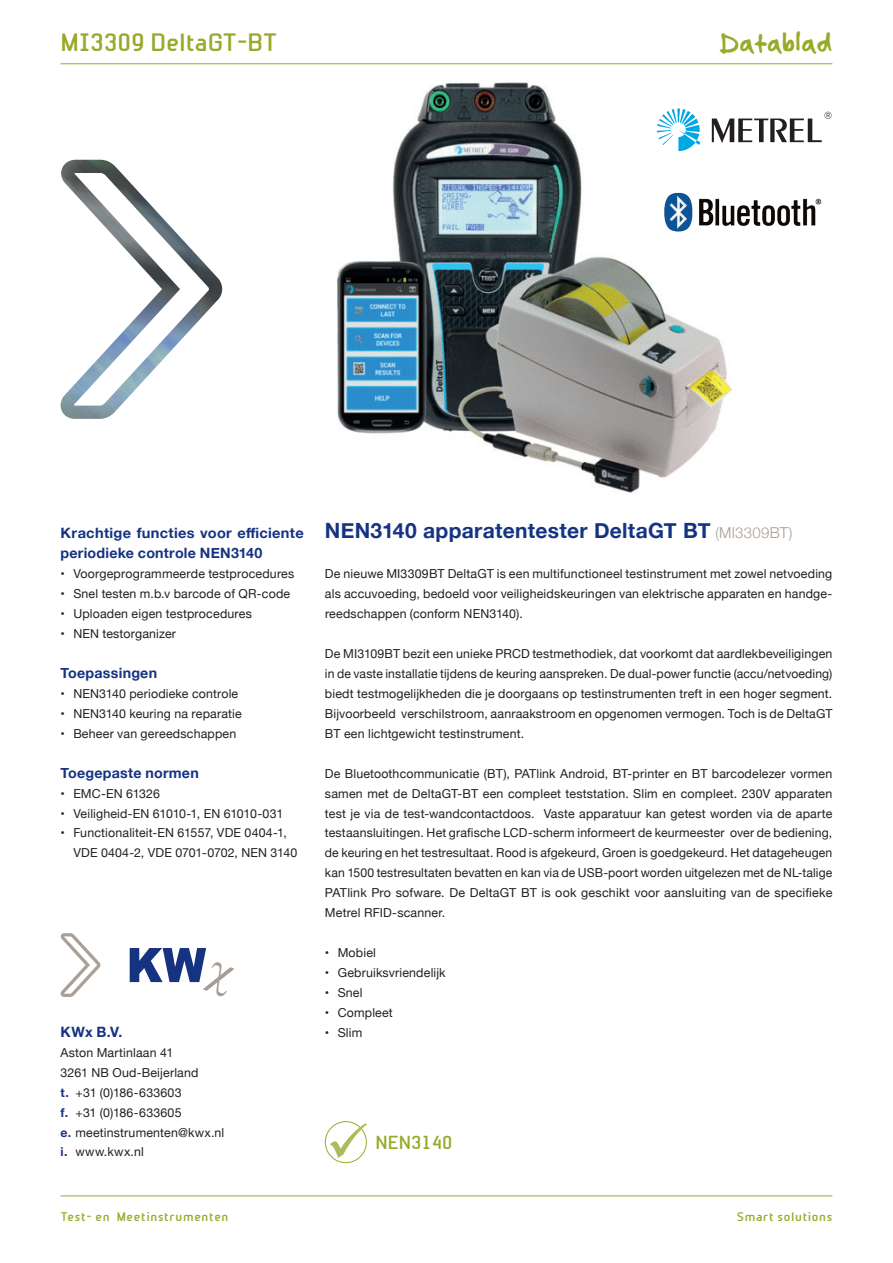
<style>
.page{position:relative;width:893px;height:1263px;background:#fff}
.page>*{position:absolute;margin:0;border:0;box-sizing:border-box;transform-origin:0 0}
.t1{font:27px "Seans Other Hand";letter-spacing:.01em;color:#99a92a}
.t2{font:700 24px "Beta Sans";color:#99a92a}
.t3{font:700 21px "Helvetica Neue";letter-spacing:.015em;color:#163382}
.t4{font:700 18px "Beta Sans";color:#99a92a}
.t5{font:700 14.25px/20px "Helvetica Neue";letter-spacing:.015em;color:#163382}
.t6{font:12.3px/20px "Helvetica Neue";letter-spacing:.015em;color:#231f20;text-align:justify}
.t7{font:700 12px "Beta Sans";letter-spacing:.06em;color:#99a92a}
.s1{font-weight:700;color:#163382}
.s2{font-weight:300;font-size:15px;color:#a79d94}
</style>
<div class="page">
<img style="left:337px;top:82px;width:495px;height:411px">
<hr style="left:61px;top:63px;width:771px;height:1px;background:#99a92a">
<img style="left:61px;top:160px;width:161px;height:259px">
<svg style="left:657px;top:109px;width:43px;height:42px"></svg>
<svg style="left:712px;top:112px;width:119px;height:31px"></svg>
<hr style="left:61px;top:1195px;width:771px;height:1px;background:#99a92a">
<svg style="left:325px;top:1122px;width:41px;height:41px"></svg>
<div style="left:325px;top:1121px;width:42px;height:42px;border:1px solid #99a92a;border-radius:50%"></div>
<svg style="left:330px;top:1123px;width:37px;height:35px"></svg>
<img style="left:660px;top:181px;width:168px;height:57px">
<svg style="left:130px;top:948px;width:104px;height:48px"></svg>
<svg style="left:61px;top:933px;width:39px;height:64px"></svg>
<h2 class="t2" style="left:61px;top:28px;width:218px">MI3309 DeltaGT-BT</h2>
<h1 class="t1" style="left:719px;top:23px;width:115px">Datablad</h1>
<p class="t5" style="left:61px;top:524px;width:245px">Krachtige functies voor efficiente periodieke controle NEN3140</p>
<p class="t6" style="left:61px;top:565px;width:235px">• Voorgeprogrammeerde testprocedures</p>
<p class="t6" style="left:61px;top:585px;width:231px">• Snel testen m.b.v barcode of QR-code</p>
<p class="t6" style="left:61px;top:605px;width:193px">• Uploaden eigen testprocedures</p>
<p class="t6" style="left:61px;top:624px;width:117px">• NEN testorganizer</p>
<p class="t5" style="left:61px;top:663px;width:98px">Toepassingen</p>
<p class="t6" style="left:61px;top:684px;width:179px">• NEN3140 periodieke controle</p>
<p class="t6" style="left:61px;top:704px;width:183px">• NEN3140 keuring na reparatie</p>
<p class="t6" style="left:61px;top:724px;width:177px">• Beheer van gereedschappen</p>
<p class="t5" style="left:61px;top:763px;width:140px">Toegepaste normen</p>
<p class="t6" style="left:61px;top:784px;width:101px">• EMC-EN 61326</p>
<p class="t6" style="left:61px;top:804px;width:224px">• Veiligheid-EN 61010-1, EN 61010-031</p>
<p class="t6" style="left:73px;top:824px;width:225px;text-indent:-13px">• Functionaliteit-EN 61557, VDE 0404-1,<br>VDE 0404-2, VDE 0701-0702, NEN 3140</p>
<p class="t5" style="left:61px;top:1022px;width:64px">KWx B.V.</p>
<p class="t6" style="left:61px;top:1043px;width:165px;text-align:left">Aston Martinlaan 41<br>3261 NB Oud-Beijerland<br><span class="s1">t.</span> +31 (0)186-633603<br><span class="s1">f.</span> +31 (0)186-633605<br><span class="s1">e.</span> meetinstrumenten@kwx.nl <span class="s1">i.</span> www.kwx.nl</p>
<h3 class="t3" style="left:325px;top:514px;width:469px">NEN3140 apparatentester DeltaGT BT <span class="s2">(MI3309BT)</span></h3>
<p class="t6" style="left:325px;top:565px;width:509px">De nieuwe MI3309BT DeltaGT is een multifunctioneel testinstrument met zowel netvoeding als accuvoeding, bedoeld voor veiligheidskeuringen van elektrische apparaten en handge&shy;reedschappen (conform NEN3140).</p>
<p class="t6" style="left:325px;top:644px;width:509px">De MI3109BT bezit een unieke PRCD testmethodiek, dat voorkomt dat aardlekbeveiligingen in de vaste installatie tijdens de keuring aanspreken. De dual-power functie (accu/netvoeding) biedt testmogelijkheden die je doorgaans op testinstrumenten treft in een hoger segment.<br>Bijvoorbeeld verschilstroom, aanraakstroom en opgenomen vermogen. Toch is de DeltaGT BT een lichtgewicht testinstrument.</p>
<p class="t6" style="left:325px;top:764px;width:509px">De Bluetoothcommunicatie (BT), PATlink Android, BT-printer en BT barcodelezer vormen samen met de DeltaGT-BT een compleet teststation. Slim en compleet. 230V apparaten test je via de test-wandcontactdoos. Vaste apparatuur kan getest worden via de aparte testaansluitingen. Het grafische LCD-scherm informeert de keurmeester over de bediening, de keuring en het testresultaat. Rood is afgekeurd, Groen is goedgekeurd. Het datageheugen kan 1500 testresultaten bevatten en kan via de USB-poort worden uitgelezen met de NL-talige PATlink Pro sofware. De DeltaGT BT is ook geschikt voor aansluiting van de specifieke Metrel RFID-scanner.</p>
<p class="t6" style="left:325px;top:943px;width:53px">• Mobiel</p>
<p class="t6" style="left:325px;top:963px;width:122px">• Gebruiksvriendelijk</p>
<p class="t6" style="left:325px;top:983px;width:39px">• Snel</p>
<p class="t6" style="left:325px;top:1003px;width:69px">• Compleet</p>
<p class="t6" style="left:325px;top:1023px;width:39px">• Slim</p>
<h3 class="t4" style="left:375px;top:1132px;width:78px">NEN3140</h3>
<p class="t7" style="left:61px;top:1209px;width:169px">Test- en Meetinstrumenten</p>
<p class="t7" style="left:737px;top:1209px;width:97px">Smart solutions</p>
</div>
